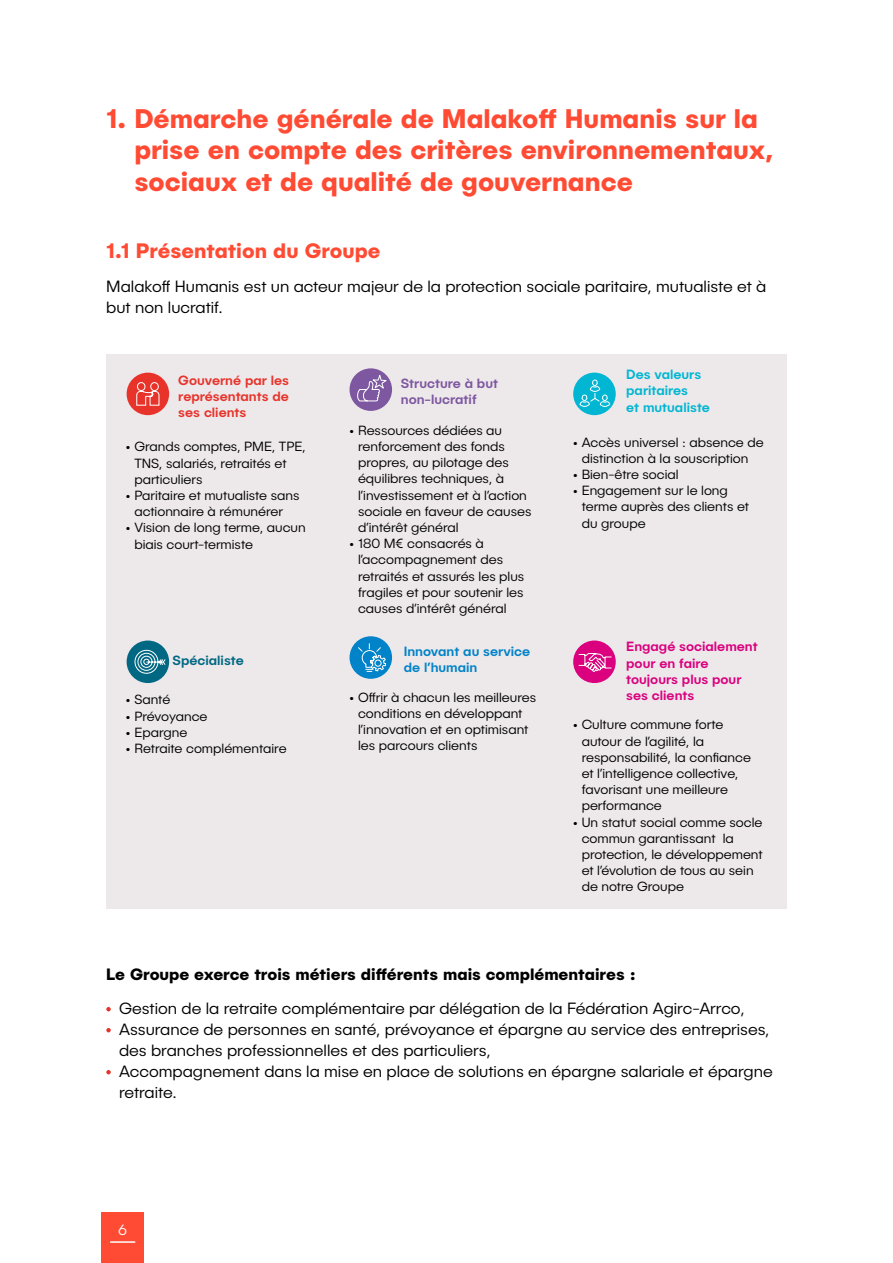
<style>
.page{position:relative;width:893px;height:1263px;background:#fff}
.page>*{position:absolute;margin:0;border:0;box-sizing:border-box;transform-origin:0 0}
.Titre_1{font:700 27px/31.5px "Publica Sans";color:#ff4b33}
.t1{font:700 21px "Publica Sans";color:#ff4b33}
.t2{font:300 16.5px/21px "Publica Sans";color:#000}
.t3{font:700 16.5px "Publica Sans";color:#000}
.t4{font:300 15px "Publica Sans";color:#fff}
.t5{font:300 13.5px/16.2px "Publica Sans";color:#000}
.t6{font:500 13.5px/16.2px "Publica Sans";color:#da007e}
.t7{font:500 13.5px/16.2px "Publica Sans";color:#e7332a;text-align:justify}
.t8{font:500 13.5px/16.2px "Publica Sans";color:#00b6d2}
.t9{font:500 13.5px/16.2px "Publica Sans";color:#0083c8}
.t10{font:500 13.5px/16.2px "Publica Sans";color:#7d57a0}
.t11{font:500 13.5px "Publica Sans";color:#006883}
</style>
<div class="page">
<div style="left:101px;top:1212px;width:43px;height:51px;background:#ff4b33"></div>
<hr style="left:111px;top:1241px;width:24px;height:2px;background:#fff">
<div style="left:106px;top:354px;width:680px;height:554px;background:#ede8ea"></div>
<div style="left:127px;top:373px;width:42px;height:42px;background:#e7332a;border-radius:50%"></div>
<svg style="left:136px;top:382px;width:24px;height:24px"></svg>
<div style="left:127px;top:640px;width:42px;height:43px;background:#006883;border-radius:50%"></div>
<svg style="left:134px;top:650px;width:32px;height:24px"></svg>
<div style="left:350px;top:636px;width:42px;height:43px;background:#0083c8;border-radius:50%"></div>
<svg style="left:357px;top:643px;width:29px;height:34px"></svg>
<div style="left:573px;top:640px;width:43px;height:43px;background:#da007e;border-radius:50%"></div>
<svg style="left:578px;top:653px;width:34px;height:19px"></svg>
<div style="left:350px;top:368px;width:42px;height:43px;background:#7d57a0;border-radius:50%"></div>
<svg style="left:357px;top:375px;width:31px;height:27px"></svg>
<div style="left:573px;top:373px;width:43px;height:42px;background:#00b6d2;border-radius:50%"></div>
<svg style="left:579px;top:379px;width:32px;height:29px"></svg>
<svg style="left:106px;top:1007px;width:5px;height:4px"></svg>
<svg style="left:106px;top:1028px;width:5px;height:4px"></svg>
<svg style="left:106px;top:1070px;width:5px;height:4px"></svg>
<p class="Titre_1" style="left:134px;top:102px;width:641px;text-indent:-28px">1. Démarche générale de Malakoff Humanis sur la prise en compte des critères environnementaux, sociaux et de qualité de gouvernance</p>
<p class="t1" style="left:106px;top:237px;width:276px">1.1 Présentation du Groupe</p>
<p class="t2" style="left:106px;top:276px;width:662px">Malakoff Humanis est un acteur majeur de la protection sociale paritaire, mutualiste et à but non lucratif.</p>
<p class="t7" style="left:178px;top:372px;width:112px">Gouverné par les représentants de ses clients</p>
<p class="t5" style="left:134px;top:438px;width:173px;text-indent:-9px">• Grands comptes, PME, TPE,<br>TNS, salariés, retraités et particuliers</p>
<p class="t5" style="left:126px;top:487px;width:175px;text-align:center">• Paritaire et mutualiste sans actionnaire à rémunérer</p>
<p class="t5" style="left:134px;top:519px;width:173px;text-indent:-9px">• Vision de long terme, aucun biais court-termiste</p>
<p class="t11" style="left:173px;top:652px;width:73px">Spécialiste</p>
<p class="t5" style="left:126px;top:691px;width:46px">• Santé</p>
<p class="t5" style="left:126px;top:708px;width:83px">• Prévoyance</p>
<p class="t5" style="left:126px;top:724px;width:63px">• Epargne</p>
<p class="t5" style="left:126px;top:740px;width:162px">• Retraite complémentaire</p>
<p class="t10" style="left:401px;top:374px;width:99px">Structure à but non-lucratif</p>
<p class="t5" style="left:358px;top:422px;width:175px;text-indent:-9px">• Ressources dédiées au renforcement des fonds propres, au pilotage des équilibres techniques, à l’investissement et à l’action sociale en faveur de causes d’intérêt général</p>
<p class="t5" style="left:358px;top:535px;width:168px;text-indent:-9px">• 180 M€ consacrés à l’accompagnement des retraités et assurés les plus fragiles et pour soutenir les causes d’intérêt général</p>
<p class="t9" style="left:404px;top:643px;width:128px">Innovant au service de l’humain</p>
<p class="t5" style="left:358px;top:688px;width:180px;text-indent:-9px">• Offrir à chacun les meilleures conditions en développant l’innovation et en optimisant les parcours clients</p>
<p class="t8" style="left:626px;top:366px;width:85px">Des valeurs paritaires<br>et mutualiste</p>
<p class="t5" style="left:573px;top:433px;width:192px;text-align:center">• Accès universel : absence de distinction à la souscription</p>
<p class="t5" style="left:573px;top:466px;width:107px">• Bien-être social</p>
<p class="t5" style="left:582px;top:482px;width:169px;text-indent:-9px">• Engagement sur le long terme auprès des clients et du groupe</p>
<p class="t6" style="left:626px;top:638px;width:133px">Engagé socialement pour en faire toujours plus pour ses clients</p>
<p class="t5" style="left:582px;top:716px;width:171px;text-indent:-9px">• Culture commune forte autour de l’agilité, la responsabilité, la confiance et l’intelligence collective, favorisant une meilleure performance</p>
<p class="t5" style="left:582px;top:813px;width:183px;text-indent:-9px">• Un statut social comme socle commun garantissant la protection, le développement et l’évolution de tous au sein de notre Groupe</p>
<p class="t3" style="left:106px;top:963px;width:531px">Le Groupe exerce trois métiers différents mais complémentaires :</p>
<p class="t2" style="left:119px;top:997px;width:627px">Gestion de la retraite complémentaire par délégation de la Fédération Agirc-Arrco,</p>
<p class="t2" style="left:119px;top:1018px;width:652px">Assurance de personnes en santé, prévoyance et épargne au service des entreprises, des branches professionnelles et des particuliers,</p>
<p class="t2" style="left:119px;top:1060px;width:655px">Accompagnement dans la mise en place de solutions en épargne salariale et épargne retraite.</p>
<p class="t4" style="left:118px;top:1220px;width:10px">6</p>
</div>
